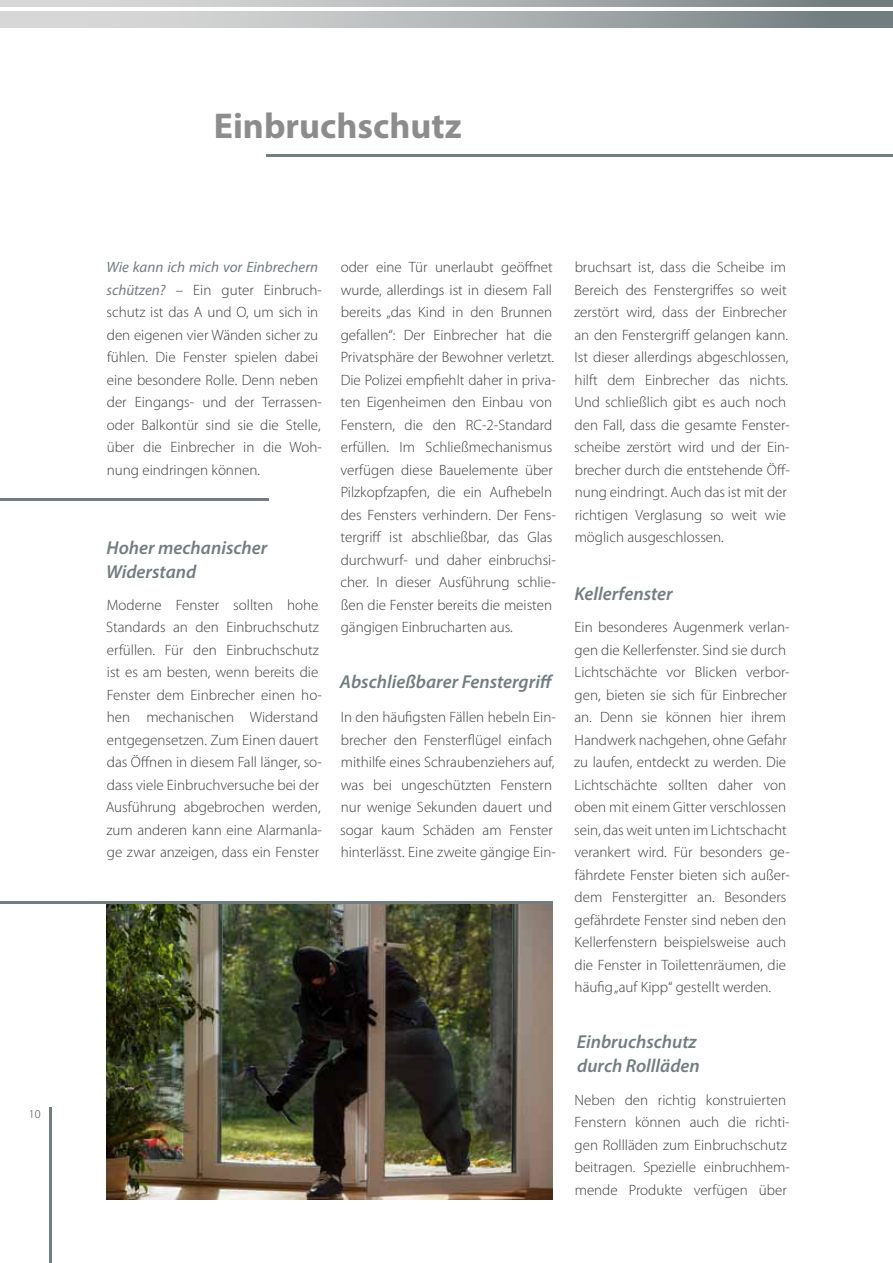
<style>
.page{position:relative;width:893px;height:1263px;background:#fff}
.page>*{position:absolute;margin:0;border:0;box-sizing:border-box;transform-origin:0 0}
.t1{font:700 36px "Myriad Pro";color:#8c8c8c}
.t2{font:italic 600 18.75px/24px "Myriad Pro";color:#727d7f}
.t3{font:300 15px/22.5px "Myriad Pro";color:#3c3c3c}
.t4{font:300 12px "Myriad Pro";color:#3c3c3c}
.s1{font-weight:400;font-style:italic;color:#727d7f}
</style>
<div class="page">
<img style="left:106px;top:904px;width:447px;height:295px">
<hr style="left:49px;top:1108px;width:2px;height:155px;background:#727d7f">
<hr style="left:0;top:499px;width:268px;height:2px;background:#727d7f">
<hr style="left:267px;top:154px;width:626px;height:3px;background:#727d7f">
<svg style="left:0;top:0;width:893px;height:7px;background:#aeb3b3"></svg>
<svg style="left:0;top:11px;width:893px;height:16px;background:#aeb3b3"></svg>
<hr style="left:0;top:901px;width:553px;height:3px;background:#727d7f">
<p class="t4" style="left:29px;top:1106px;width:13px">10</p>
<h1 class="t1" style="left:214px;top:102px;width:249px">Einbruchschutz</h1>
<p class="t3" style="left:106px;top:256px;width:217px"><span class="s1">Wie kann ich mich vor Einbrechern schützen?</span> – Ein guter Einbruch&shy;schutz ist das A und O, um sich in den eigenen vier Wänden sicher zu fühlen. Die Fenster spielen dabei eine besondere Rolle. Denn neben der Eingangs- und der Terrassen&shy;oder Balkontür sind sie die Stelle, über die Einbrecher in die Woh&shy;nung eindringen können.</p>
<p class="t2" style="left:106px;top:535px;width:163px">Hoher mechanischer<br>Widerstand</p>
<p class="t3" style="left:106px;top:593px;width:218px">Moderne Fenster sollten hohe Standards an den Einbruchschutz erfüllen. Für den Einbruchschutz ist es am besten, wenn bereits die Fenster dem Einbrecher einen ho&shy;hen mechanischen Widerstand entgegensetzen. Zum Einen dauert das Öffnen in diesem Fall länger, so&shy;dass viele Einbruchversuche bei der Ausführung abgebrochen werden, zum anderen kann eine Alarmanla&shy;ge zwar anzeigen, dass ein Fenster</p>
<p class="t3" style="left:340px;top:256px;width:217px">oder eine Tür unerlaubt geöffnet wurde, allerdings ist in diesem Fall bereits „das Kind in den Brunnen gefallen“: Der Einbrecher hat die Privatsphäre der Bewohner verletzt.<br>Die Polizei empfiehlt daher in priva&shy;ten Eigenheimen den Einbau von Fenstern, die den RC-2-Standard erfüllen. Im Schließmechanismus verfügen diese Bauelemente über Pilzkopfzapfen, die ein Aufhebeln des Fensters verhindern. Der Fens&shy;tergriff ist abschließbar, das Glas durchwurf- und daher einbruchsi&shy;cher. In dieser Ausführung schlie&shy;ßen die Fenster bereits die meisten gängigen Einbrucharten aus.</p>
<p class="t2" style="left:340px;top:669px;width:215px">Abschließbarer Fenstergriff</p>
<p class="t3" style="left:340px;top:706px;width:217px">In den häufigsten Fällen hebeln Ein&shy;brecher den Fensterflügel einfach mithilfe eines Schraubenziehers auf, was bei ungeschützten Fenstern nur wenige Sekunden dauert und sogar kaum Schäden am Fenster hinterlässt. Eine zweite gängige Ein-</p>
<p class="t3" style="left:574px;top:256px;width:217px">bruchsart ist, dass die Scheibe im Bereich des Fenstergriffes so weit zerstört wird, dass der Einbrecher an den Fenstergriff gelangen kann.<br>Ist dieser allerdings abgeschlossen, hilft dem Einbrecher das nichts.<br>Und schließlich gibt es auch noch den Fall, dass die gesamte Fenster&shy;scheibe zerstört wird und der Ein&shy;brecher durch die entstehende Öff&shy;nung eindringt. Auch das ist mit der richtigen Verglasung so weit wie möglich ausgeschlossen.</p>
<p class="t2" style="left:574px;top:581px;width:100px">Kellerfenster</p>
<p class="t3" style="left:574px;top:616px;width:217px">Ein besonderes Augenmerk verlan&shy;gen die Kellerfenster. Sind sie durch Lichtschächte vor Blicken verbor&shy;gen, bieten sie sich für Einbrecher an. Denn sie können hier ihrem Handwerk nachgehen, ohne Gefahr zu laufen, entdeckt zu werden. Die Lichtschächte sollten daher von oben mit einem Gitter verschlossen sein, das weit unten im Lichtschacht verankert wird. Für besonders ge&shy;fährdete Fenster bieten sich außer&shy;dem Fenstergitter an. Besonders gefährdete Fenster sind neben den Kellerfenstern beispielsweise auch die Fenster in Toilettenräumen, die häufig „auf Kipp“ gestellt werden.</p>
<p class="t2" style="left:577px;top:1029px;width:125px">Einbruchschutz durch Rollläden</p>
<p class="t3" style="left:575px;top:1088px;width:217px">Neben den richtig konstruierten Fenstern können auch die richti&shy;gen Rollläden zum Einbruchschutz beitragen. Spezielle einbruchhem&shy;mende Produkte verfügen über</p>
</div>
